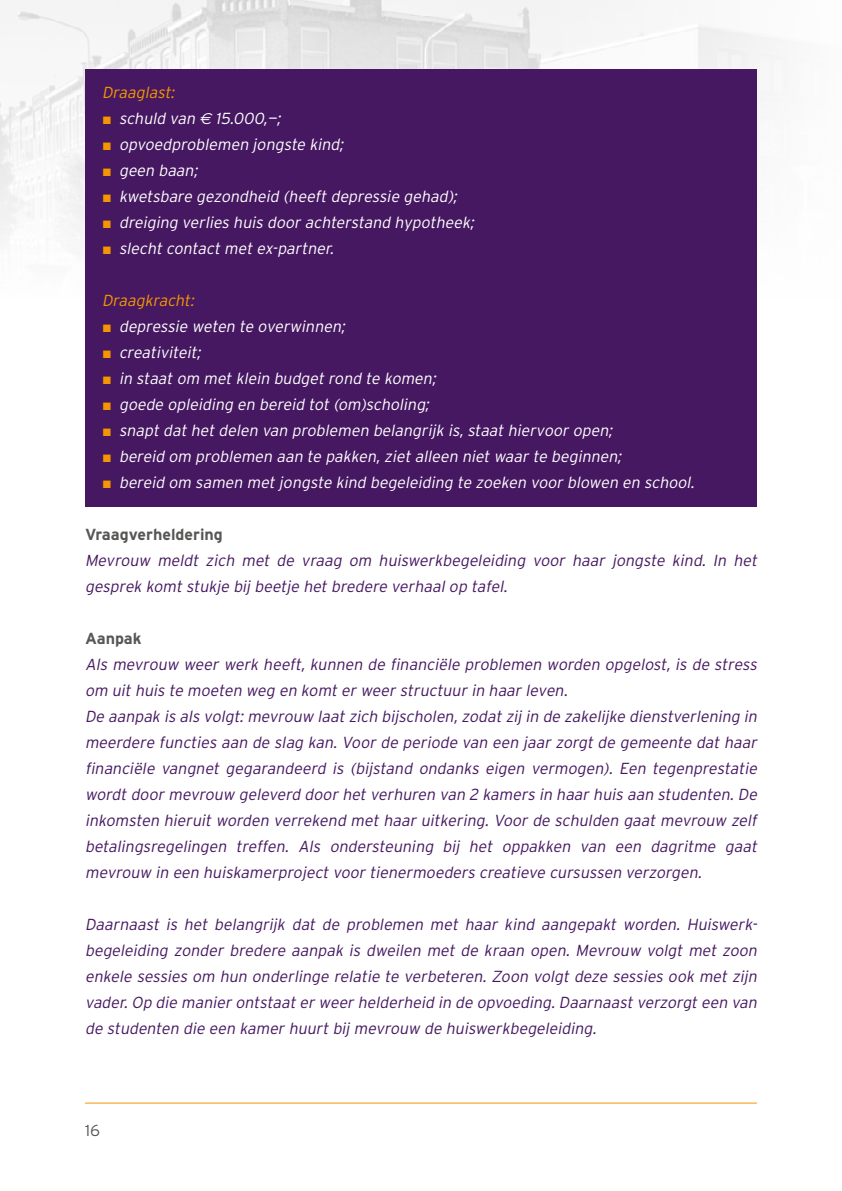
<style>
.page{position:relative;width:842px;height:1191px;background:#fff}
.page>*{position:absolute;margin:0;border:0;box-sizing:border-box;transform-origin:0 0}
.t1{font:italic 300 16px/26px "Interstate";color:#461861}
.t2{font:italic 300 16px "Interstate";color:#fff}
.t3{font:700 16px "Interstate";color:#575756}
.t4{font:italic 300 16px "Interstate";color:#f49600}
.t5{font:300 16px "Interstate";color:#575756}
.s1{font-family:"Arial";font-weight:400;font-style:normal;color:#f49600}
.s2{font-family:"Euro Sans Std";font-weight:400}
</style>
<div class="page">
<hr style="left:85px;top:1102px;width:672px;height:1px;background:#f49600">
<img style="left:0;top:0;width:520px;height:240px">
<div style="left:85px;top:69px;width:672px;height:438px;background:#461861"></div>
<p class="t4" style="left:102px;top:83px;width:77px">Draaglast:</p>
<p class="t2" style="left:102px;top:109px;width:183px"><span class="s1">■</span> schuld van <span class="s2">€</span> 15.000,—;</p>
<p class="t2" style="left:102px;top:135px;width:246px"><span class="s1">■</span> opvoedproblemen jongste kind;</p>
<p class="t2" style="left:102px;top:161px;width:100px"><span class="s1">■</span> geen baan;</p>
<p class="t2" style="left:102px;top:187px;width:360px"><span class="s1">■</span> kwetsbare gezondheid (heeft depressie gehad);</p>
<p class="t2" style="left:102px;top:213px;width:376px"><span class="s1">■</span> dreiging verlies huis door achterstand hypotheek;</p>
<p class="t2" style="left:102px;top:239px;width:236px"><span class="s1">■</span> slecht contact met ex-partner.</p>
<p class="t4" style="left:102px;top:291px;width:97px">Draagkracht:</p>
<p class="t2" style="left:102px;top:317px;width:248px"><span class="s1">■</span> depressie weten te overwinnen;</p>
<p class="t2" style="left:102px;top:343px;width:103px"><span class="s1">■</span> creativiteit;</p>
<p class="t2" style="left:102px;top:369px;width:338px"><span class="s1">■</span> in staat om met klein budget rond te komen;</p>
<p class="t2" style="left:102px;top:395px;width:332px"><span class="s1">■</span> goede opleiding en bereid tot (om)scholing;</p>
<p class="t2" style="left:102px;top:421px;width:515px"><span class="s1">■</span> snapt dat het delen van problemen belangrijk is, staat hiervoor open;</p>
<p class="t2" style="left:102px;top:447px;width:524px"><span class="s1">■</span> bereid om problemen aan te pakken, ziet alleen niet waar te beginnen;</p>
<p class="t2" style="left:102px;top:473px;width:597px"><span class="s1">■</span> bereid om samen met jongste kind begeleiding te zoeken voor blowen en school.</p>
<p class="t3" style="left:85px;top:525px;width:139px">Vraagverheldering</p>
<p class="t1" style="left:85px;top:547px;width:676px">Mevrouw meldt zich met de vraag om huiswerkbegeleiding voor haar jongste kind. In het gesprek komt stukje bij beetje het bredere verhaal op tafel.</p>
<p class="t3" style="left:85px;top:629px;width:58px">Aanpak</p>
<p class="t1" style="left:85px;top:651px;width:676px">Als mevrouw weer werk heeft, kunnen de financiële problemen worden opgelost, is de stress om uit huis te moeten weg en komt er weer structuur in haar leven.<br>De aanpak is als volgt:mevrouw laat zich bijscholen,zodat zij in de zakelijke dienstverlening in meerdere functies aan de slag kan. Voor de periode van een jaar zorgt de gemeente dat haar financiële vangnet gegarandeerd is (bijstand ondanks eigen vermogen). Een tegenprestatie wordt door mevrouw geleverd door het verhuren van 2 kamers in haar huis aan studenten. De inkomsten hieruit worden verrekend met haar uitkering. Voor de schulden gaat mevrouw zelf betalingsregelingen treffen. Als ondersteuning bij het oppakken van een dagritme gaat mevrouw in een huiskamerproject voor tienermoeders creatieve cursussen verzorgen.</p>
<p class="t1" style="left:85px;top:911px;width:676px">Daarnaast is het belangrijk dat de problemen met haar kind aangepakt worden. Huiswerk&shy;begeleiding zonder bredere aanpak is dweilen met de kraan open. Mevrouw volgt met zoon enkele sessies om hun onderlinge relatie te verbeteren. Zoon volgt deze sessies ook met zijn vader.Op die manier ontstaat er weer helderheid in de opvoeding.Daarnaast verzorgt een van de studenten die een kamer huurt bij mevrouw de huiswerkbegeleiding.</p>
<p class="t5" style="left:85px;top:1121px;width:16px">16</p>
</div>
